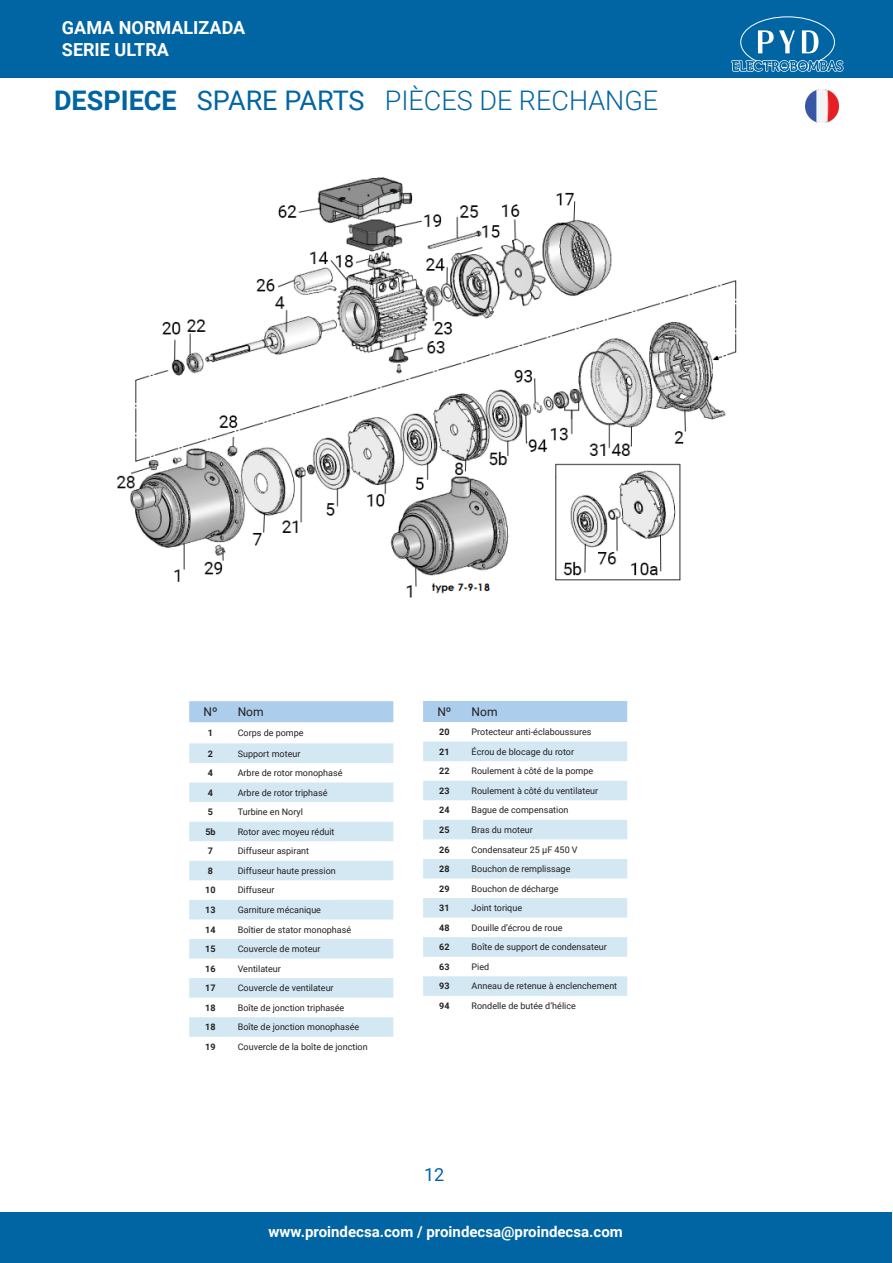
<style>
.page{position:relative;width:893px;height:1263px;background:#fff}
.page>*{position:absolute;margin:0;border:0;box-sizing:border-box;transform-origin:0 0}
.t1{font:300 27px "Roboto";color:#0065a2}
.t2{font:700 18px/21.6px "Roboto";color:#fff}
.t3{font:18px "Roboto";color:#0065a2}
.t4{font:700 15px "Roboto";color:#fff}
.t5{font:12px "Roboto";color:#231f20}
.t6{font:9px "Roboto";color:#231f20}
.t7{font:700 9px "Roboto";color:#231f20}
.s1{font-weight:700}
.s2{font-weight:400}
</style>
<div class="page">
<div style="left:0;top:1px;width:893px;height:77px;background:#0065a2"></div>
<div style="left:0;top:1212px;width:891px;height:51px;background:#0065a2"></div>
<svg style="left:731px;top:30px;width:113px;height:42px"></svg>
<img style="left:117px;top:177px;width:620px;height:421px">
<div style="left:189px;top:701px;width:204px;height:21px;background:#accdeb"></div>
<svg style="left:189px;top:743px;width:204px;height:294px;fill:#d4e8f3"></svg>
<div style="left:423px;top:701px;width:204px;height:21px;background:#accdeb"></div>
<svg style="left:423px;top:741px;width:204px;height:255px;fill:#d4e8f3"></svg>
<img style="left:805px;top:89px;width:34px;height:34px">
<h2 class="t2" style="left:62px;top:16px;width:185px">GAMA NORMALIZADA<br>SERIE ULTRA</h2>
<p class="t1" style="left:54px;top:81px;width:606px"><span class="s1">DESPIECE</span> <span class="s2">SPARE PARTS</span> PIÈCES DE RECHANGE</p>
<p class="t5" style="left:203px;top:703px;width:16px">Nº</p>
<p class="t5" style="left:238px;top:703px;width:27px">Nom</p>
<p class="t7" style="left:208px;top:727px;width:7px">1</p>
<p class="t6" style="left:238px;top:727px;width:67px">Corps de pompe</p>
<p class="t7" style="left:208px;top:747px;width:7px">2</p>
<p class="t6" style="left:238px;top:747px;width:64px">Support moteur</p>
<p class="t7" style="left:208px;top:766px;width:7px">4</p>
<p class="t6" style="left:238px;top:766px;width:106px">Arbre de rotor monophasé</p>
<p class="t7" style="left:208px;top:786px;width:7px">4</p>
<p class="t6" style="left:238px;top:786px;width:91px">Arbre de rotor triphasé</p>
<p class="t7" style="left:208px;top:806px;width:7px">5</p>
<p class="t6" style="left:238px;top:806px;width:67px">Turbine en Noryl</p>
<p class="t7" style="left:205px;top:825px;width:12px">5b</p>
<p class="t6" style="left:238px;top:825px;width:98px">Rotor avec moyeu réduit</p>
<p class="t7" style="left:208px;top:845px;width:7px">7</p>
<p class="t6" style="left:238px;top:845px;width:73px">Diffuseur aspirant</p>
<p class="t7" style="left:208px;top:864px;width:7px">8</p>
<p class="t6" style="left:238px;top:864px;width:100px">Diffuseur haute pression</p>
<p class="t7" style="left:205px;top:884px;width:12px">10</p>
<p class="t6" style="left:238px;top:884px;width:38px">Diffuseur</p>
<p class="t7" style="left:205px;top:903px;width:12px">13</p>
<p class="t6" style="left:238px;top:903px;width:85px">Garniture mécanique</p>
<p class="t7" style="left:205px;top:923px;width:12px">14</p>
<p class="t6" style="left:238px;top:923px;width:115px">Boîtier de stator monophasé</p>
<p class="t7" style="left:205px;top:943px;width:12px">15</p>
<p class="t6" style="left:238px;top:943px;width:84px">Couvercle de moteur</p>
<p class="t7" style="left:205px;top:962px;width:12px">16</p>
<p class="t6" style="left:238px;top:962px;width:45px">Ventilateur</p>
<p class="t7" style="left:205px;top:982px;width:12px">17</p>
<p class="t6" style="left:238px;top:982px;width:97px">Couvercle de ventilateur</p>
<p class="t7" style="left:205px;top:1001px;width:12px">18</p>
<p class="t6" style="left:238px;top:1001px;width:108px">Boîte de jonction triphasée</p>
<p class="t7" style="left:205px;top:1021px;width:12px">18</p>
<p class="t6" style="left:238px;top:1021px;width:123px">Boîte de jonction monophasée</p>
<p class="t7" style="left:205px;top:1040px;width:12px">19</p>
<p class="t6" style="left:238px;top:1040px;width:131px">Couvercle de la boîte de jonction</p>
<p class="t5" style="left:437px;top:703px;width:16px">Nº</p>
<p class="t5" style="left:472px;top:703px;width:27px">Nom</p>
<p class="t7" style="left:439px;top:726px;width:12px">20</p>
<p class="t6" style="left:472px;top:726px;width:121px">Protecteur anti-éclaboussures</p>
<p class="t7" style="left:439px;top:745px;width:12px">21</p>
<p class="t6" style="left:472px;top:745px;width:104px">Écrou de blocage du rotor</p>
<p class="t7" style="left:439px;top:765px;width:12px">22</p>
<p class="t6" style="left:472px;top:765px;width:123px">Roulement à côté de la pompe</p>
<p class="t7" style="left:439px;top:784px;width:12px">23</p>
<p class="t6" style="left:472px;top:784px;width:128px">Roulement à côté du ventilateur</p>
<p class="t7" style="left:439px;top:804px;width:12px">24</p>
<p class="t6" style="left:472px;top:804px;width:98px">Bague de compensation</p>
<p class="t7" style="left:439px;top:823px;width:12px">25</p>
<p class="t6" style="left:472px;top:823px;width:63px">Bras du moteur</p>
<p class="t7" style="left:439px;top:843px;width:12px">26</p>
<p class="t6" style="left:472px;top:843px;width:108px">Condensateur 25 μF 450 V</p>
<p class="t7" style="left:439px;top:862px;width:12px">28</p>
<p class="t6" style="left:472px;top:862px;width:100px">Bouchon de remplissage</p>
<p class="t7" style="left:439px;top:882px;width:12px">29</p>
<p class="t6" style="left:472px;top:882px;width:88px">Bouchon de décharge</p>
<p class="t7" style="left:439px;top:902px;width:12px">31</p>
<p class="t6" style="left:472px;top:902px;width:52px">Joint torique</p>
<p class="t7" style="left:439px;top:921px;width:12px">48</p>
<p class="t6" style="left:472px;top:921px;width:92px">Douille d’écrou de roue</p>
<p class="t7" style="left:439px;top:941px;width:12px">62</p>
<p class="t6" style="left:472px;top:941px;width:137px">Boîte de support de condensateur</p>
<p class="t7" style="left:439px;top:960px;width:12px">63</p>
<p class="t6" style="left:472px;top:960px;width:19px">Pied</p>
<p class="t7" style="left:439px;top:980px;width:12px">93</p>
<p class="t6" style="left:472px;top:980px;width:147px">Anneau de retenue à enclenchement</p>
<p class="t7" style="left:439px;top:999px;width:12px">94</p>
<p class="t6" style="left:472px;top:999px;width:106px">Rondelle de butée d’hélice</p>
<h2 class="t3" style="left:424px;top:1162px;width:22px">12</h2>
<h3 class="t4" style="left:269px;top:1221px;width:356px">www.proindecsa.com / proindecsa@proindecsa.com</h3>
</div>
